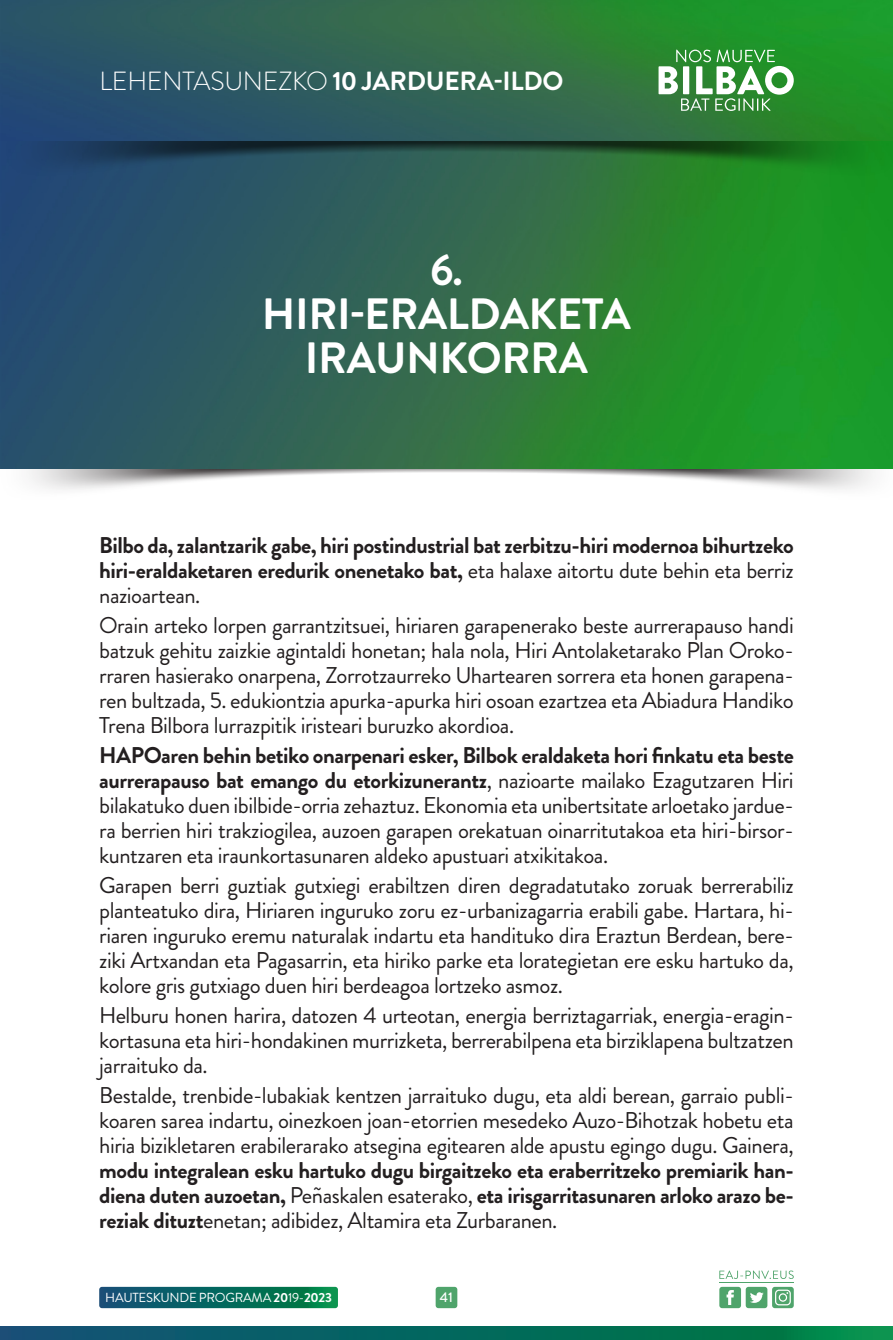
<style>
.page{position:relative;width:893px;height:1340px;background:#fff}
.page>*{position:absolute;margin:0;border:0;box-sizing:border-box;transform-origin:0 0}
.t1{font:700 43.75px/43.8px "Brandon Grotesque";letter-spacing:-.01em;color:#fff;text-align:center}
.t2{font:700 26.25px "Brandon Grotesque";letter-spacing:-.01em;color:#fff}
.t3{font:22.75px/25px "Brandon Grotesque";letter-spacing:-.02em;color:#231f20;text-align:justify}
.t4{font:700 22.75px/25px "Brandon Grotesque";letter-spacing:-.02em;color:#231f20;text-align:justify}
.t5{font:500 14px "Brandon Grotesque";color:#fff}
.t6{font:13.12px "Brandon Grotesque";letter-spacing:-.02em;color:#fff}
.s1{font-weight:300}
.s2{font-weight:400}
.s3{font-weight:700}
</style>
<div class="page">
<img style="left:0;top:0;width:893px;height:462px">
<img style="left:0;top:462px;width:893px;height:28px">
<img style="left:0;top:141px;width:893px;height:38px">
<svg style="left:99px;top:1286px;width:239px;height:22px;background:#197469"></svg>
<svg style="left:105px;top:1292px;width:227px;height:10px;background:#06685d"></svg>
<svg style="left:719px;top:1286px;width:75px;height:22px"></svg>
<svg style="left:719px;top:1270px;width:75px;height:8px"></svg>
<hr style="left:719px;top:1282px;width:75px;height:1px;background:#4fa46b">
<div style="left:436px;top:1286px;width:21px;height:22px;background:#4fa46b;border-radius:3px"></div>
<svg style="left:0;top:1326px;width:893px;height:13px;background:#06685d"></svg>
<svg style="left:658px;top:50px;width:136px;height:61px"></svg>
<p class="t2" style="left:99px;top:63px;width:466px"><span class="s1">LEHENTASUNEZKO</span> 10 JARDUERA-ILDO</p>
<h1 class="t1" style="left:262px;top:249px;width:370px">6.<br>HIRI-ERALDAKETA<br>IRAUNKORRA</h1>
<p class="t4" style="left:99px;top:532px;width:696px">Bilbo da, zalantzarik gabe, hiri postindustrial bat zerbitzu-hiri modernoa bihurtzeko hiri-eraldaketaren eredurik onenetako bat, <span class="s2">eta halaxe aitortu dute behin eta berriz nazioartean.</span></p>
<p class="t3" style="left:99px;top:612px;width:696px">Orain arteko lorpen garrantzitsuei, hiriaren garapenerako beste aurrerapauso handi batzuk gehitu zaizkie agintaldi honetan; hala nola, Hiri Antolaketarako Plan Oroko&shy;rraren hasierako onarpena, Zorrotzaurreko Uhartearen sorrera eta honen garapena&shy;ren bultzada, 5. edukiontzia apurka-apurka hiri osoan ezartzea eta Abiadura Handiko Trena Bilbora lurrazpitik iristeari buruzko akordioa.</p>
<p class="t3" style="left:99px;top:742px;width:696px"><span class="s3">HAPOaren behin betiko onarpenari esker, Bilbok eraldaketa hori finkatu eta beste aurrerapauso bat emango du etorkizunerantz</span>, nazioarte mailako Ezagutzaren Hiri bilakatuko duen ibilbide-orria zehaztuz. Ekonomia eta unibertsitate arloetako jardue&shy;ra berrien hiri trakziogilea, auzoen garapen orekatuan oinarritutakoa eta hiri-birsor&shy;kuntzaren eta iraunkortasunaren aldeko apustuari atxikitakoa.</p>
<p class="t3" style="left:99px;top:873px;width:696px">Garapen berri guztiak gutxiegi erabiltzen diren degradatutako zoruak berrerabiliz planteatuko dira, Hiriaren inguruko zoru ez-urbanizagarria erabili gabe. Hartara, hi&shy;riaren inguruko eremu naturalak indartu eta handituko dira Eraztun Berdean, bere&shy;ziki Artxandan eta Pagasarrin, eta hiriko parke eta lorategietan ere esku hartuko da, kolore gris gutxiago duen hiri berdeagoa lortzeko asmoz.</p>
<p class="t3" style="left:99px;top:1003px;width:696px">Helburu honen harira, datozen 4 urteotan, energia berriztagarriak, energia-eragin&shy;kortasuna eta hiri-hondakinen murrizketa, berrerabilpena eta birziklapena bultzatzen jarraituko da.</p>
<p class="t3" style="left:99px;top:1083px;width:696px">Bestalde, trenbide-lubakiak kentzen jarraituko dugu, eta aldi berean, garraio publi&shy;koaren sarea indartu, oinezkoen joan-etorrien mesedeko Auzo-Bihotzak hobetu eta hiria bizikletaren erabilerarako atsegina egitearen alde apustu egingo dugu. Gainera,</p>
<p class="t4" style="left:99px;top:1158px;width:696px">modu integralean esku hartuko dugu birgaitzeko eta eraberritzeko premiarik han&shy;diena duten auzoetan, <span class="s2">Peñaskalen esaterako,</span> eta irisgarritasunaren arloko arazo be&shy;reziak dituzt<span class="s2">enetan; adibidez, Altamira eta Zurbaranen.</span></p>
<p class="t6" style="left:105px;top:1288px;width:228px">HAUTESKUNDE PROGRAMA <span class="s3">20</span>19-<span class="s3">2023</span></p>
<p class="t5" style="left:440px;top:1287px;width:15px">41</p>
</div>
